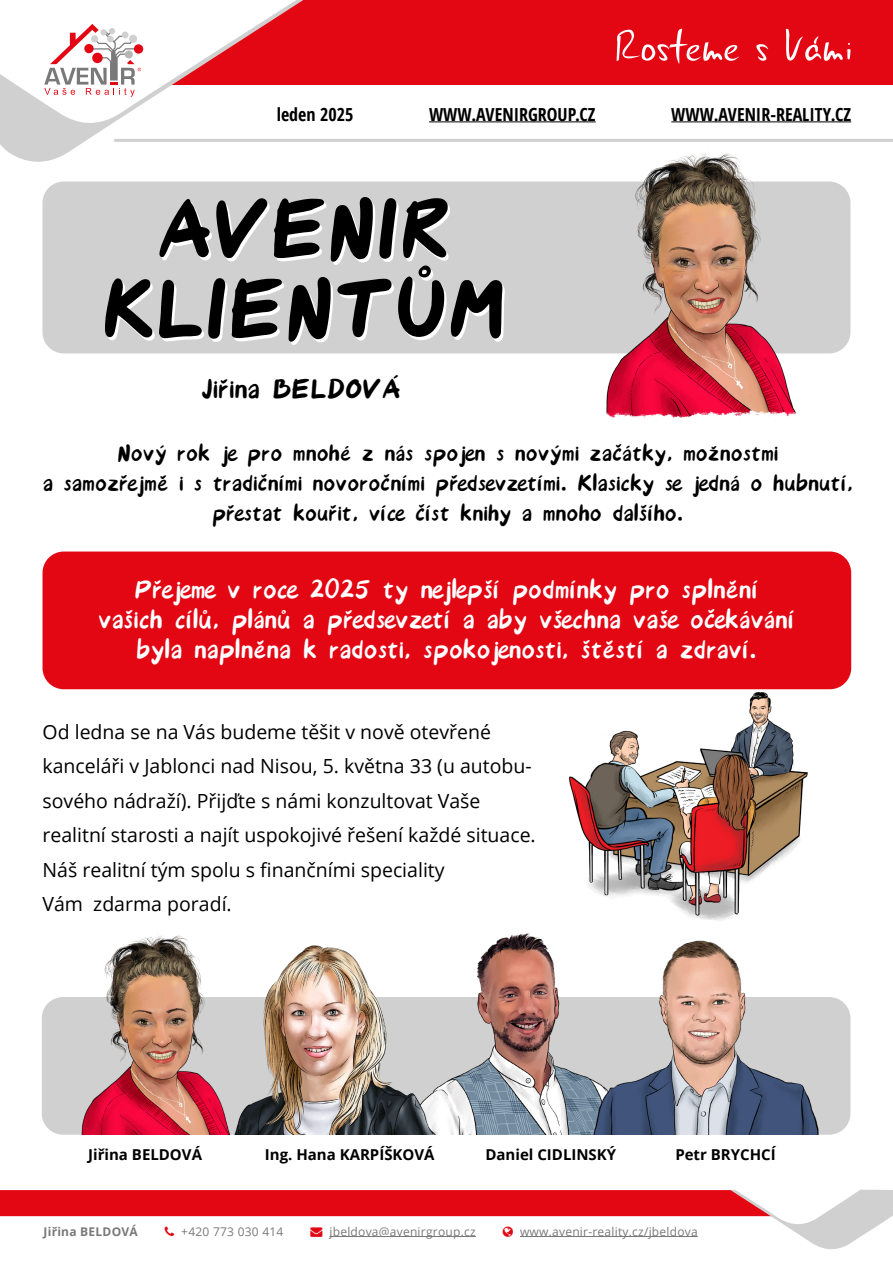
<style>
.page{position:relative;width:893px;height:1263px;background:#fff}
.page>*{position:absolute;margin:0;border:0;box-sizing:border-box;transform-origin:0 0}
.t1{font:108.6px/79.9px "Avenir Font";color:#000;text-align:center}
.t2{font:36px "Avenir Font";color:#000}
.t3{font:34.5px/30px "Avenir Font";color:#fff;text-align:center}
.t4{font:30px/30px "Avenir Font";color:#000;text-align:center}
.t5{font:19.5px/34.5px "Open Sans";color:#000}
.t6{font:700 condensed 18px "Open Sans";color:#000}
.t7{font:700 15px "Open Sans";color:#000}
.t8{font:12px "Open Sans";letter-spacing:.02em;color:#797979}
.t9{font:700 12px "Open Sans";letter-spacing:.02em;color:#797979}
.s1{color:#e30613}
</style>
<div class="page">
<div style="left:43px;top:182px;width:807px;height:171px;background:#d0d0d0;border-radius:21px"></div>
<hr style="left:115px;top:139px;width:778px;height:3px;background:#d0d0d0">
<div style="left:22px;top:0;width:871px;height:85px;background:#e30613"></div>
<svg style="left:0;top:0;width:303px;height:162px"></svg>
<svg style="left:617px;top:29px;width:123px;height:35px"></svg>
<svg style="left:756px;top:44px;width:13px;height:17px"></svg>
<svg style="left:786px;top:29px;width:64px;height:32px"></svg>
<svg style="left:0;top:0;width:302px;height:129px"></svg>
<hr style="left:429px;top:121px;width:167px;height:1px;background:#000">
<hr style="left:671px;top:121px;width:180px;height:1px;background:#000">
<div style="left:43px;top:551px;width:808px;height:138px;background:#e30613;border-radius:21px"></div>
<div style="left:42px;top:997px;width:808px;height:138px;background:#d0d0d0;border-radius:21px"></div>
<img style="left:441px;top:933px;width:141px;height:202px">
<img style="left:73px;top:935px;width:155px;height:200px">
<img style="left:228px;top:945px;width:213px;height:190px">
<img style="left:582px;top:940px;width:244px;height:195px">
<img style="left:542px;top:688px;width:292px;height:233px">
<img style="left:592px;top:153px;width:214px;height:266px">
<svg style="left:0;top:1189px;width:893px;height:61px"></svg>
<p class="t6" style="left:277px;top:101px;width:78px">leden 2025</p>
<p class="t6" style="left:429px;top:101px;width:168px">WWW.AVENIRGROUP.CZ</p>
<p class="t6" style="left:671px;top:101px;width:181px">WWW.AVENIR-REALITY.CZ</p>
<h1 class="t1" style="left:102px;top:192px;width:405px">AVENIR<br>KLIENTŮM</h1>
<h2 class="t2" style="left:201px;top:374px;width:201px">Jiřina BELDOVÁ</h2>
<h3 class="t4" style="left:43px;top:439px;width:812px">Nový rok je pro mnohé z nás spojen s novými začátky, možnostmi<br>a samozřejmě i s tradičními novoročními předsevzetími. Klasicky se jedná o hubnutí, přestat kouřit, více číst knihy a mnoho dalšího.</h3>
<h3 class="t3" style="left:98px;top:575px;width:698px">Přejeme v roce 2025 ty nejlepší podmínky pro splnění vašich cílů, plánů a předsevzetí a aby všechna vaše očekávání byla naplněna k radosti, spokojenosti, štěstí a zdraví.</h3>
<p class="t5" style="left:43px;top:714px;width:495px">Od ledna se na Vás budeme těšit v nově otevřené kanceláři v Jablonci nad Nisou, 5. května 33 (u autobu&shy;sového nádraží). Přijďte s námi konzultovat Vaše realitní starosti a najít uspokojivé řešení každé situace.<br>Náš realitní tým spolu s finančními speciality<br>Vám zdarma poradí.</p>
<p class="t7" style="left:88px;top:1144px;width:115px">Jiřina BELDOVÁ</p>
<p class="t7" style="left:265px;top:1144px;width:171px">Ing. Hana KARPÍŠKOVÁ</p>
<p class="t7" style="left:485px;top:1144px;width:132px">Daniel CIDLINSKÝ</p>
<p class="t7" style="left:675px;top:1144px;width:102px">Petr BRYCHCÍ</p>
<p class="t9" style="left:44px;top:1223px;width:96px">Jiřina BELDOVÁ</p>
<p class="t8" style="left:181px;top:1223px;width:104px">+420 773 030 414</p>
<p class="t8" style="left:311px;top:1223px;width:167px"><span class="s1">→</span> jbeldova@avenirgroup.cz</p>
<p class="t8" style="left:520px;top:1223px;width:179px">www.avenir-reality.cz/jbeldova</p>
</div>
